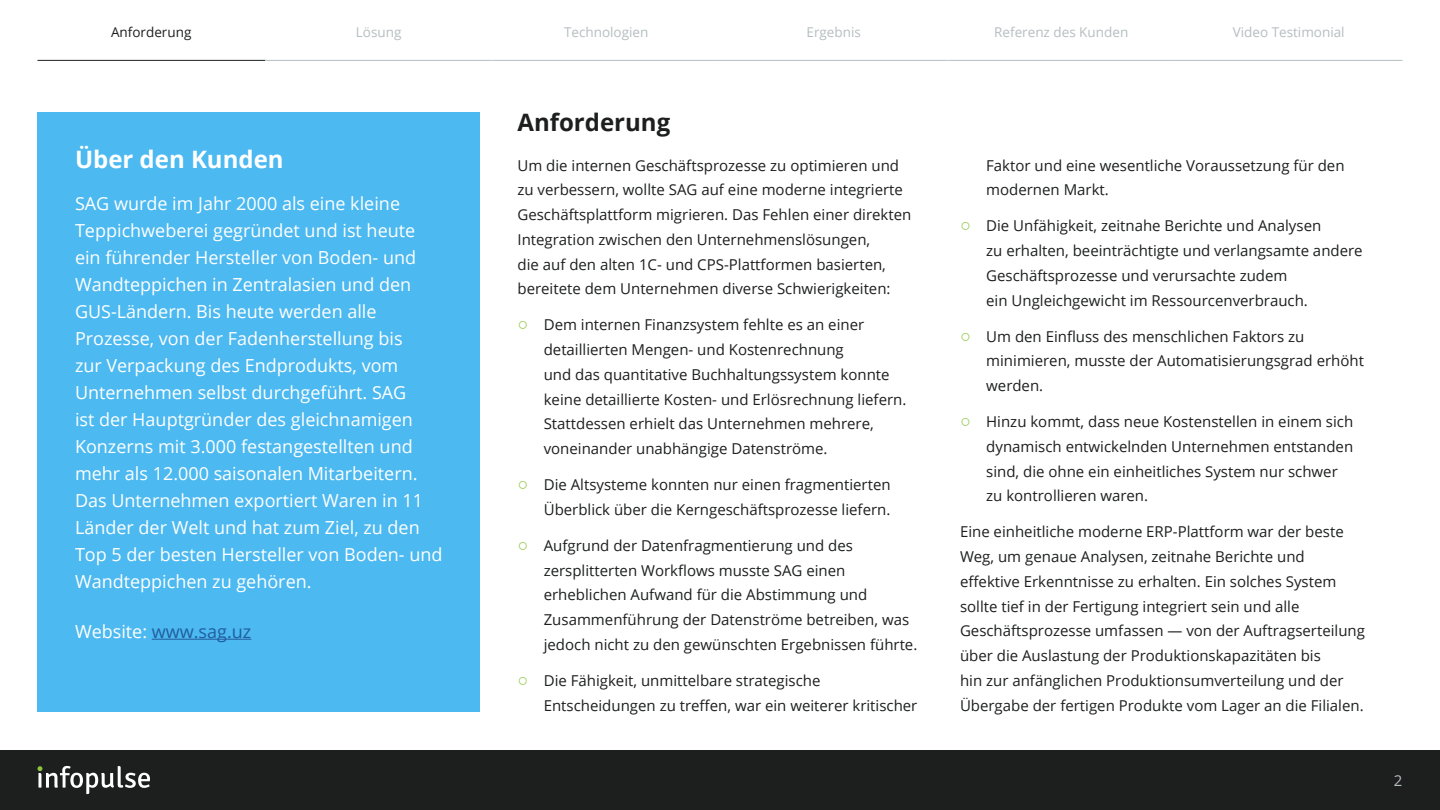
<style>
.page{position:relative;width:1440px;height:810px;background:#fff}
.page>*{position:absolute;margin:0;border:0;box-sizing:border-box;transform-origin:0 0}
.t1{font:700 24px "Open Sans";color:#fff}
.t2{font:700 24px "Open Sans";color:#1d1e1e}
.t3{font:18px/27px "Open Sans";color:#fff}
.t4{font:18px "Open Sans";color:#215e9e}
.t5{font:15px/24.8px "Open Sans";color:#1d1e1e}
.t6{font:15px "Open Sans";color:#b5bec0}
.t7{font:13.5px "Open Sans";color:#b5bec0}
.t8{font:13.5px "Open Sans";color:#1d1e1e}
.s1{color:#fff}
.s2{font-family:"Arial";font-size:18px;color:#8bc53f}
</style>
<div class="page">
<div style="left:0;top:750px;width:1440px;height:60px;background:#1d1e1e"></div>
<svg style="left:37px;top:766px;width:113px;height:28px"></svg>
<div style="left:38px;top:112px;width:442px;height:600px;background:#4cb9f1"></div>
<hr style="left:152px;top:639px;width:99px;height:1px;background:#215e9e">
<hr style="left:38px;top:60px;width:227px;height:1px;background:#1d1e1e">
<hr style="left:493px;top:60px;width:227px;height:1px;background:#b5bec0">
<hr style="left:947px;top:60px;width:228px;height:1px;background:#b5bec0">
<hr style="left:265px;top:60px;width:227px;height:1px;background:#b5bec0">
<hr style="left:720px;top:60px;width:227px;height:1px;background:#b5bec0">
<hr style="left:1175px;top:60px;width:227px;height:1px;background:#b5bec0">
<p class="t8" style="left:111px;top:22px;width:82px">Anforderung</p>
<p class="t7" style="left:356px;top:22px;width:47px">Lösung</p>
<p class="t7" style="left:564px;top:22px;width:86px">Technologien</p>
<p class="t7" style="left:807px;top:22px;width:56px">Ergebnis</p>
<p class="t7" style="left:994px;top:22px;width:136px">Referenz des Kunden</p>
<p class="t7" style="left:1233px;top:22px;width:113px">Video Testimonial</p>
<h1 class="t1" style="left:75px;top:143px;width:210px">Über den Kunden</h1>
<p class="t3" style="left:75px;top:190px;width:369px">SAG wurde im Jahr 2000 als eine kleine Teppichweberei gegründet und ist heute ein führender Hersteller von Boden- und Wandteppichen in Zentralasien und den GUS-Ländern. Bis heute werden alle Prozesse, von der Fadenherstellung bis<br>zur Verpackung des Endprodukts, vom Unternehmen selbst durchgeführt. SAG<br>ist der Hauptgründer des gleichnamigen Konzerns mit 3.000 festangestellten und mehr als 12.000 saisonalen Mitarbeitern.<br>Das Unternehmen exportiert Waren in 11<br>Länder der Welt und hat zum Ziel, zu den Top 5 der besten Hersteller von Boden- und Wandteppichen zu gehören.</p>
<p class="t4" style="left:75px;top:619px;width:178px"><span class="s1">Website:</span> www.sag.uz</p>
<h1 class="t2" style="left:518px;top:105px;width:154px">Anforderung</h1>
<p class="t5" style="left:518px;top:152px;width:395px">Um die internen Geschäftsprozesse zu optimieren und zu verbessern, wollte SAG auf eine moderne integrierte Geschäftsplattform migrieren. Das Fehlen einer direkten Integration zwischen den Unternehmenslösungen,<br>die auf den alten 1С- und CPS-Plattformen basierten, bereitete dem Unternehmen diverse Schwierigkeiten:</p>
<p class="t5" style="left:544px;top:312px;width:364px;text-indent:-26px"><span class="s2">○</span> Dem internen Finanzsystem fehlte es an einer detaillierten Mengen- und Kostenrechnung<br>und das quantitative Buchhaltungssystem konnte keine detaillierte Kosten- und Erlösrechnung liefern.<br>Stattdessen erhielt das Unternehmen mehrere, voneinander unabhängige Datenströme.</p>
<p class="t5" style="left:518px;top:472px;width:375px;text-align:right"><span class="s2">○</span> Die Altsysteme konnten nur einen fragmentierten<br>Überblick über die Kerngeschäftsprozesse liefern.</p>
<p class="t5" style="left:544px;top:533px;width:375px;text-indent:-26px"><span class="s2">○</span> Aufgrund der Datenfragmentierung und des zersplitterten Workflows musste SAG einen erheblichen Aufwand für die Abstimmung und Zusammenführung der Datenströme betreiben, was jedoch nicht zu den gewünschten Ergebnissen führte.</p>
<p class="t5" style="left:544px;top:668px;width:375px;text-indent:-26px"><span class="s2">○</span> Die Fähigkeit, unmittelbare strategische<br>Entscheidungen zu treffen, war ein weiterer kritischer</p>
<p class="t5" style="left:986px;top:152px;width:360px">Faktor und eine wesentliche Voraussetzung für den modernen Markt.</p>
<p class="t5" style="left:986px;top:213px;width:378px;text-indent:-26px"><span class="s2">○</span> Die Unfähigkeit, zeitnahe Berichte und Analysen<br>zu erhalten, beeinträchtigte und verlangsamte andere Geschäftsprozesse und verursachte zudem<br>ein Ungleichgewicht im Ressourcenverbrauch.</p>
<p class="t5" style="left:986px;top:323px;width:379px;text-indent:-26px"><span class="s2">○</span> Um den Einfluss des menschlichen Faktors zu minimieren, musste der Automatisierungsgrad erhöht werden.</p>
<p class="t5" style="left:986px;top:409px;width:369px;text-indent:-26px"><span class="s2">○</span> Hinzu kommt, dass neue Kostenstellen in einem sich dynamisch entwickelnden Unternehmen entstanden sind, die ohne ein einheitliches System nur schwer zu kontrollieren waren.</p>
<p class="t5" style="left:960px;top:519px;width:407px">Eine einheitliche moderne ERP-Plattform war der beste Weg, um genaue Analysen, zeitnahe Berichte und effektive Erkenntnisse zu erhalten. Ein solches System sollte tief in der Fertigung integriert sein und alle Geschäftsprozesse umfassen — von der Auftragserteilung über die Auslastung der Produktionskapazitäten bis<br>hin zur anfänglichen Produktionsumverteilung und der Übergabe der fertigen Produkte vom Lager an die Filialen.</p>
<p class="t6" style="left:1394px;top:770px;width:10px">2</p>
</div>
